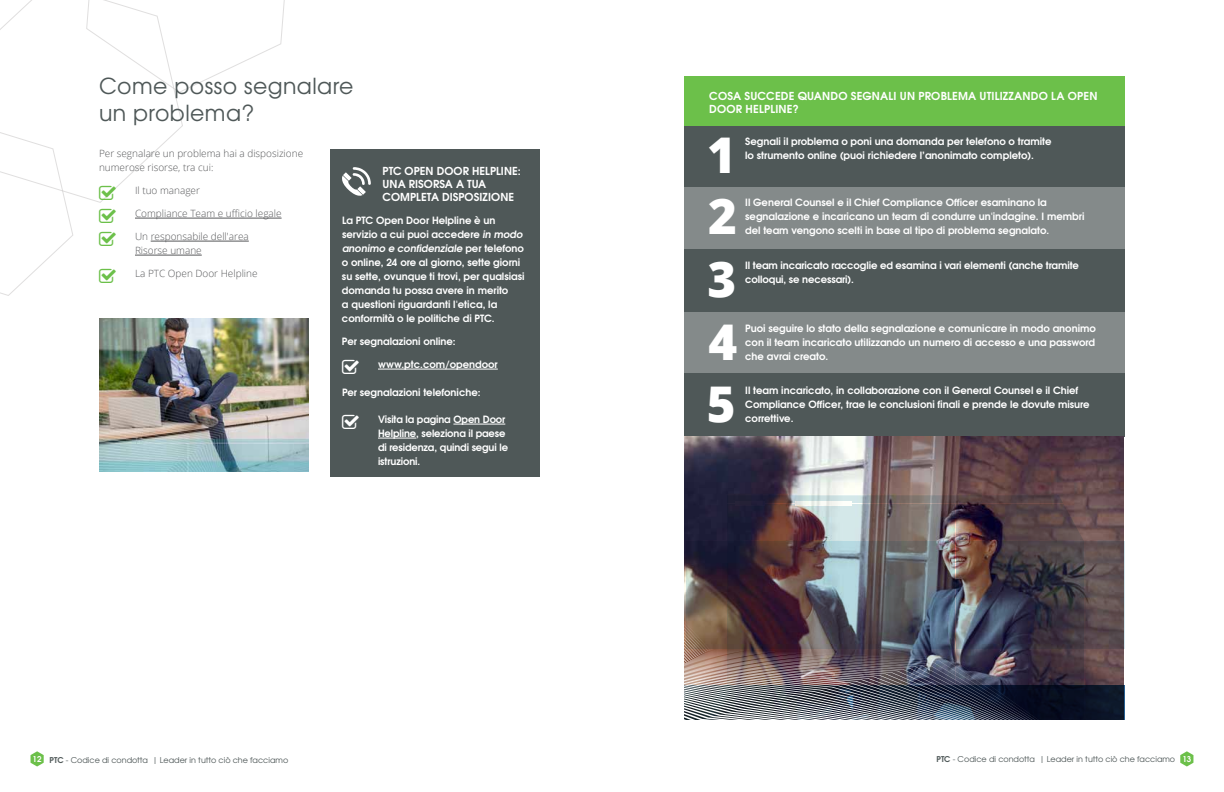
<style>
.page{position:relative;width:1224px;height:792px;background:#fff}
.page>*{position:absolute;margin:0;border:0;box-sizing:border-box;transform-origin:0 0}
.t1{font:800 49.2px "Open Sans";color:#fff}
.t2{font:22px/26.4px "Te X Gyre Adventor";letter-spacing:.02em;color:#4f5858}
.t3{font:700 11px/13.2px "Te X Gyre Adventor";letter-spacing:.015em;color:#fff}
.t4{font:700 10px/14px "Te X Gyre Adventor";color:#fff}
.t5{font:300 10px/14px "Open Sans";color:#58595b}
.t6{font:8px "Te X Gyre Adventor";color:#4f5858}
.s1{font-weight:700;color:#fff}
.s2{font-weight:700}
</style>
<div class="page">
<div style="left:331px;top:150px;width:209px;height:327px;background:#4f5858"></div>
<hr style="left:378px;top:369px;width:120px;height:1px;background:#fff">
<hr style="left:453px;top:424px;width:52px;height:1px;background:#fff">
<hr style="left:378px;top:438px;width:38px;height:1px;background:#fff">
<svg style="left:342px;top:167px;width:29px;height:29px"></svg>
<div style="left:684px;top:311px;width:441px;height:62px;background:#848a8a"></div>
<div style="left:684px;top:248px;width:441px;height:64px;background:#4f5858"></div>
<div style="left:684px;top:187px;width:441px;height:62px;background:#848a8a"></div>
<div style="left:684px;top:373px;width:441px;height:64px;background:#4f5858"></div>
<div style="left:684px;top:125px;width:441px;height:62px;background:#4f5858"></div>
<div style="left:684px;top:76px;width:441px;height:50px;background:#6cc04a"></div>
<img style="left:99px;top:318px;width:209px;height:153px">
<img style="left:684px;top:436px;width:440px;height:250px">
<img style="left:727px;top:495px;width:357px;height:191px">
<svg style="left:686px;top:541px;width:439px;height:108px;background:#53474d"></svg>
<img style="left:727px;top:541px;width:357px;height:108px">
<hr style="left:704px;top:504px;width:410px;height:1px;background:#fff">
<hr style="left:955px;top:504px;width:1px;height:186px;background:#fff">
<hr style="left:736px;top:502px;width:29px;height:4px;background:#221f37">
<svg style="left:795px;top:502px;width:56px;height:4px"></svg>
<div style="left:684px;top:686px;width:441px;height:34px;background:#0b1426"></div>
<svg style="left:684px;top:588px;width:352px;height:1px"></svg>
<img style="left:684px;top:592px;width:382px;height:128px">
<svg style="left:31px;top:751px;width:13px;height:16px"></svg>
<svg style="left:1180px;top:751px;width:13px;height:16px"></svg>
<svg style="left:0;top:0;width:285px;height:296px"></svg>
<h2 class="t2" style="left:99px;top:72px;width:256px">Come posso segnalare un problema?</h2>
<p class="t5" style="left:99px;top:146px;width:206px">Per segnalare un problema hai a disposizione numerose risorse, tra cui:</p>
<p class="t5" style="left:135px;top:183px;width:67px">Il tuo manager</p>
<p class="t5" style="left:135px;top:206px;width:148px">Compliance Team e ufficio legale</p>
<p class="t5" style="left:135px;top:229px;width:115px">Un responsabile dell'area<br>Risorse umane</p>
<p class="t5" style="left:135px;top:266px;width:124px">La PTC Open Door Helpline</p>
<p class="t3" style="left:383px;top:163px;width:140px">PTC OPEN DOOR HELPLINE:<br>UNA RISORSA A TUA<br>COMPLETA DISPOSIZIONE</p>
<p class="t4" style="left:342px;top:212px;width:184px">La PTC Open Door Helpline è un servizio a cui puoi accedere in modo anonimo e confidenziale p e r te l e fo n o o online, 24 ore al giorno, sette giorni su sette, ovunque ti trovi, per qualsiasi domanda tu possa avere in merito<br>a questioni riguardanti l'etica, la conformità o le politiche di PTC.</p>
<p class="t4" style="left:342px;top:333px;width:115px">Per segnalazioni online:</p>
<p class="t4" style="left:378px;top:356px;width:121px">www.ptc.com/opendoor</p>
<p class="t4" style="left:342px;top:384px;width:140px">Per segnalazioni telefoniche:</p>
<p class="t4" style="left:378px;top:411px;width:132px">Visita la pagina Open Door<br>Helpline, seleziona il paese di residenza, quindi segui le istruzioni.</p>
<p class="t3" style="left:709px;top:88px;width:390px">COSA SUCCEDE QUANDO SEGNALI UN PROBLEMA UTILIZZANDO LA OPEN<br>DOOR HELPLINE?</p>
<h1 class="t1" style="left:707px;top:118px;width:30px">1</h1>
<p class="t4" style="left:745px;top:133px;width:308px">Segnali il problema o poni una domanda per telefono o tramite lo strumento online (puoi richiedere l’anonimato completo).</p>
<h1 class="t1" style="left:708px;top:178px;width:30px">2</h1>
<p class="t4" style="left:745px;top:194px;width:341px">Il General Counsel e il Chief Compliance Officer esaminano la segnalazione e incaricano un team di condurre un'indagine. I membri del team vengono scelti in base al tipo di problema segnalato.</p>
<h1 class="t1" style="left:708px;top:242px;width:30px">3</h1>
<p class="t4" style="left:745px;top:257px;width:335px">Il team incaricato raccoglie ed esamina i vari elementi (anche tramite colloqui, se necessari).</p>
<h1 class="t1" style="left:708px;top:305px;width:30px">4</h1>
<p class="t4" style="left:745px;top:321px;width:352px;text-align:justify">Puoi seguire lo stato della segnalazione e comunicare in modo anonimo con il team incaricato utilizzando un numero di accesso e una password che avrai creato.</p>
<h1 class="t1" style="left:707px;top:367px;width:30px">5</h1>
<p class="t4" style="left:745px;top:382px;width:346px">Il team incaricato, in collaborazione con il General Counsel e il Chief<br>Compliance Officer, trae le conclusioni finali e prende le dovute misure correttive.</p>
<p class="t6" style="left:33px;top:754px;width:257px"><span class="s1">12</span> <span class="s2">PTC</span> - Codice di condotta | Leader in tutto ciò che facciamo</p>
<p class="t6" style="left:937px;top:753px;width:256px"><span class="s2">PTC</span> - Codice di condotta | Leader in tutto ciò che facciamo <span class="s1">13</span></p>
</div>
